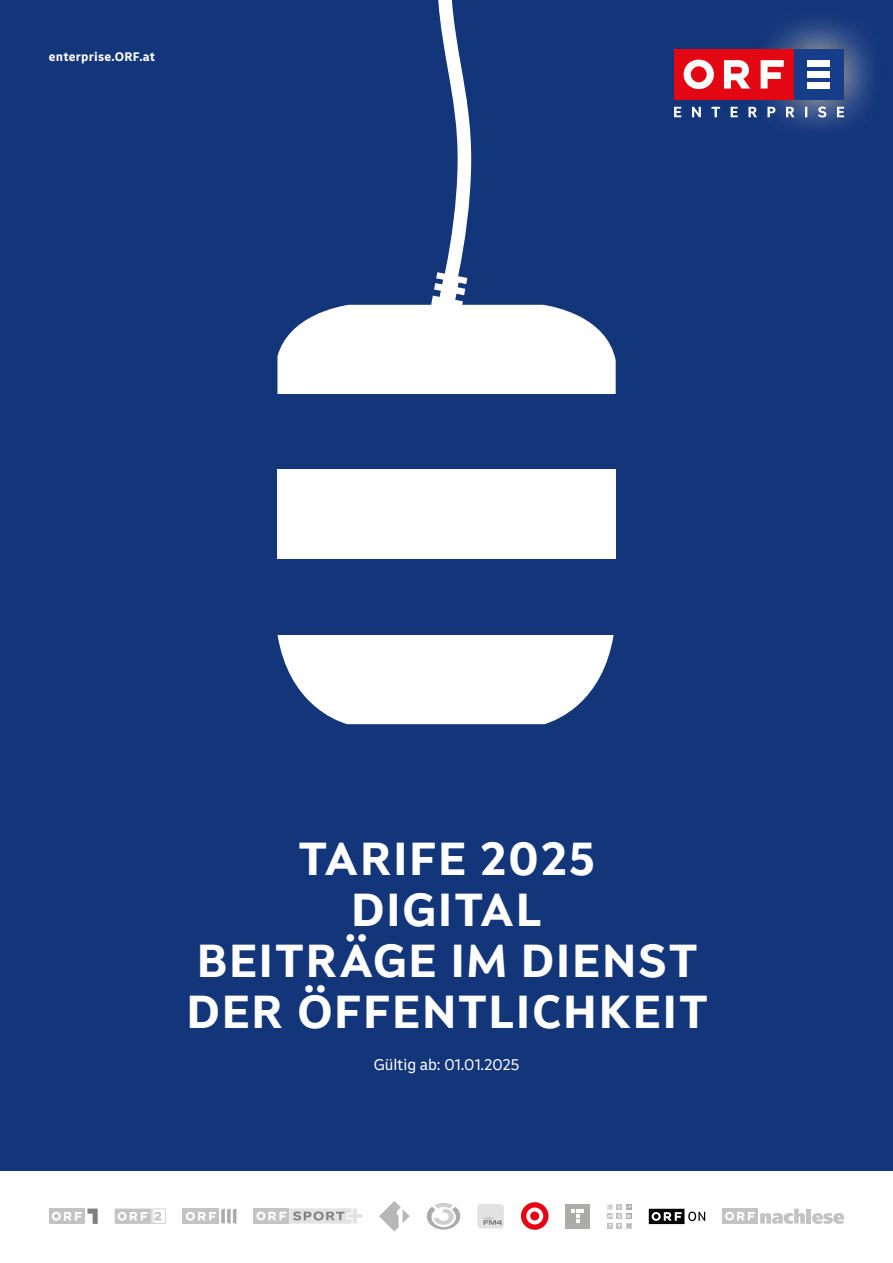
<style>
.page{position:relative;width:893px;height:1263px;background:#fff}
.page>*{position:absolute;margin:0;border:0;box-sizing:border-box;transform-origin:0 0}
.t1{font:700 45px/51px "ORF Universal Basic HL";letter-spacing:.05em;color:#fff;text-align:center}
.t2{font:15px "ORF Universal Basic TX";color:#fff}
.t3{font:700 12px "ORF Universal Basic TX";letter-spacing:.02em;color:#fff}
</style>
<div class="page">
<div style="left:0;top:0;width:893px;height:1171px;background:#13357a"></div>
<svg style="left:767px;top:20px;width:105px;height:108px"></svg>
<div style="left:793px;top:49px;width:51px;height:51px;background:#153d8a"></div>
<div style="left:674px;top:49px;width:119px;height:51px;background:#e30613"></div>
<svg style="left:684px;top:60px;width:100px;height:29px"></svg>
<div style="left:807px;top:60px;width:23px;height:6px;background:#fff"></div>
<div style="left:807px;top:71px;width:23px;height:6px;background:#fff"></div>
<div style="left:807px;top:83px;width:23px;height:6px;background:#fff"></div>
<svg style="left:674px;top:107px;width:170px;height:11px"></svg>
<div style="left:277px;top:470px;width:339px;height:89px;background:#fff"></div>
<svg style="left:278px;top:635px;width:336px;height:89px;background:#e1e6ee"></svg>
<svg style="left:277px;top:0;width:339px;height:394px"></svg>
<svg style="left:183px;top:1208px;width:5px;height:16px"></svg>
<div style="left:186px;top:1212px;width:9px;height:9px;background:#fff;border-radius:50%"></div>
<svg style="left:188px;top:1208px;width:48px;height:16px"></svg>
<svg style="left:115px;top:1208px;width:51px;height:16px"></svg>
<div style="left:49px;top:1208px;width:36px;height:16px;background:#c3c3c3"></div>
<svg style="left:52px;top:1208px;width:46px;height:16px"></svg>
<div style="left:254px;top:1208px;width:35px;height:16px;background:#c3c3c3"></div>
<svg style="left:256px;top:1208px;width:106px;height:16px"></svg>
<div style="left:521px;top:1202px;width:27px;height:28px;background:#e30613;border-radius:50%"></div>
<svg style="left:526px;top:1207px;width:17px;height:17px"></svg>
<div style="left:530px;top:1211px;width:9px;height:9px;background:#e30613;border-radius:50%"></div>
<div style="left:477px;top:1204px;width:27px;height:24px;background:#e2e2e2;border-radius:3px"></div>
<svg style="left:484px;top:1217px;width:18px;height:8px"></svg>
<svg style="left:427px;top:1203px;width:33px;height:26px"></svg>
<svg style="left:379px;top:1201px;width:31px;height:30px"></svg>
<svg style="left:607px;top:1204px;width:25px;height:24px"></svg>
<div style="left:722px;top:1208px;width:35px;height:15px;background:#c3c3c3"></div>
<svg style="left:725px;top:1209px;width:80px;height:15px"></svg>
<div style="left:806px;top:1209px;width:5px;height:14px;background:#c3c3c3"></div>
<svg style="left:812px;top:1213px;width:32px;height:11px"></svg>
<div style="left:566px;top:1204px;width:24px;height:24px;background:#ababaa"></div>
<svg style="left:572px;top:1209px;width:12px;height:14px"></svg>
<svg style="left:649px;top:1209px;width:56px;height:15px"></svg>
<p class="t3" style="left:49px;top:49px;width:108px">enterprise.ORF.at</p>
<p class="t1" style="left:187px;top:833px;width:522px">TARIFE 2025<br>DIGITAL<br>BEITRÄGE IM DIENST<br>DER ÖFFENTLICHKEIT</p>
<p class="t2" style="left:374px;top:1055px;width:147px">Gültig ab: 01.01.2025</p>
</div>
